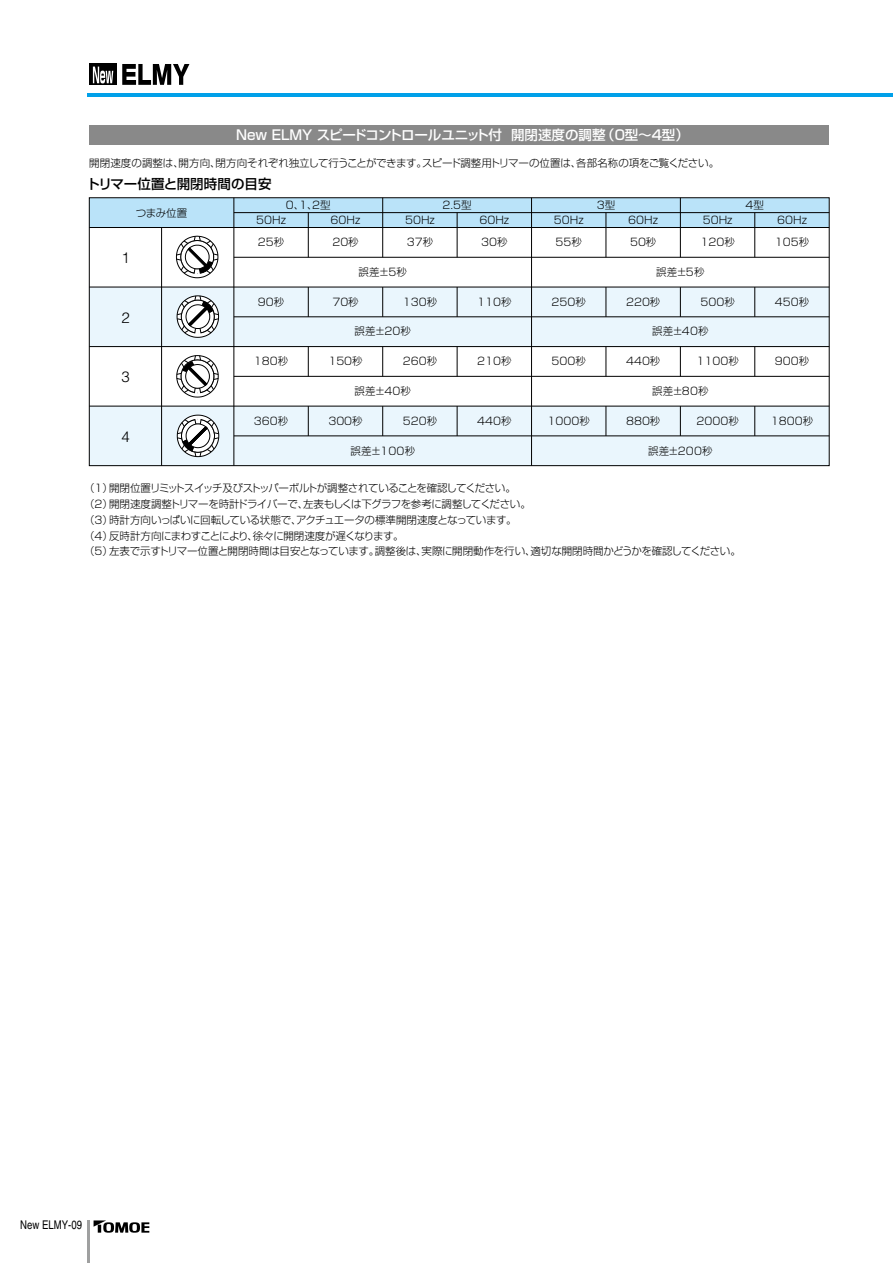
<style>
.page{position:relative;width:893px;height:1263px;background:#fff}
.page>*{position:absolute;margin:0;border:0;box-sizing:border-box;transform-origin:0 0}
.t1{font:300 15px "Helvetica";color:#000}
.t2{font:500 13.5px "Shin Go Pro";color:#fff}
.t3{font:500 13.5px "Shin Go Pro";color:#000}
.t4{font:12px "Helvetica";color:#000;scale:.8 1}
.t5{font:300 10.5px "Shin Go Pro";color:#000}
.t6{font:300 10.5px/15.8px "Shin Go Pro";letter-spacing:-.035em;color:#000}
</style>
<div class="page">
<svg style="left:94px;top:1220px;width:12px;height:7px"></svg>
<svg style="left:98px;top:1222px;width:51px;height:11px"></svg>
<hr style="left:87px;top:1220px;width:3px;height:43px;background:#9fa0a0">
<hr style="left:87px;top:94px;width:806px;height:3px;background:#00a0e9">
<div style="left:89px;top:125px;width:740px;height:20px;background:#898989"></div>
<div style="left:89px;top:198px;width:740px;height:29px;background:#bae3f9"></div>
<div style="left:89px;top:287px;width:740px;height:60px;background:#eaf6fd"></div>
<div style="left:89px;top:406px;width:740px;height:60px;background:#eaf6fd"></div>
<div style="left:89px;top:198px;width:740px;height:268px;border:1px solid #000"></div>
<hr style="left:234px;top:198px;width:1px;height:268px;background:#000">
<hr style="left:308px;top:213px;width:1px;height:44px;background:#000">
<hr style="left:382px;top:198px;width:1px;height:59px;background:#000">
<hr style="left:457px;top:213px;width:1px;height:44px;background:#000">
<hr style="left:531px;top:198px;width:1px;height:268px;background:#000">
<hr style="left:606px;top:213px;width:1px;height:44px;background:#000">
<hr style="left:680px;top:198px;width:1px;height:59px;background:#000">
<hr style="left:754px;top:213px;width:1px;height:44px;background:#000">
<hr style="left:308px;top:287px;width:1px;height:30px;background:#000">
<hr style="left:457px;top:287px;width:1px;height:30px;background:#000">
<hr style="left:606px;top:287px;width:1px;height:30px;background:#000">
<hr style="left:754px;top:287px;width:1px;height:30px;background:#000">
<svg style="left:308px;top:347px;width:1px;height:29px"></svg>
<svg style="left:457px;top:347px;width:1px;height:29px"></svg>
<svg style="left:606px;top:347px;width:1px;height:29px"></svg>
<svg style="left:754px;top:347px;width:1px;height:29px"></svg>
<hr style="left:308px;top:406px;width:1px;height:30px;background:#000">
<hr style="left:457px;top:406px;width:1px;height:30px;background:#000">
<hr style="left:606px;top:406px;width:1px;height:30px;background:#000">
<hr style="left:382px;top:287px;width:1px;height:30px;background:#000">
<hr style="left:680px;top:287px;width:1px;height:30px;background:#000">
<svg style="left:382px;top:347px;width:1px;height:29px"></svg>
<svg style="left:680px;top:347px;width:1px;height:29px"></svg>
<hr style="left:382px;top:406px;width:1px;height:30px;background:#000">
<hr style="left:680px;top:406px;width:1px;height:30px;background:#000">
<hr style="left:754px;top:406px;width:1px;height:30px;background:#000">
<hr style="left:161px;top:227px;width:1px;height:239px;background:#000">
<hr style="left:234px;top:212px;width:595px;height:1px;background:#000">
<hr style="left:234px;top:257px;width:595px;height:1px;background:#000">
<hr style="left:89px;top:287px;width:740px;height:1px;background:#000">
<hr style="left:234px;top:317px;width:595px;height:1px;background:#000">
<hr style="left:89px;top:346px;width:740px;height:1px;background:#000">
<hr style="left:234px;top:376px;width:595px;height:1px;background:#000">
<hr style="left:89px;top:406px;width:740px;height:1px;background:#000">
<hr style="left:234px;top:436px;width:595px;height:1px;background:#000">
<hr style="left:89px;top:227px;width:740px;height:1px;background:#000">
<svg style="left:89px;top:64px;width:27px;height:21px"></svg>
<svg style="left:93px;top:67px;width:20px;height:16px"></svg>
<svg style="left:122px;top:64px;width:67px;height:21px"></svg>
<svg style="left:176px;top:236px;width:42px;height:42px"></svg>
<svg style="left:177px;top:295px;width:42px;height:43px"></svg>
<svg style="left:177px;top:415px;width:42px;height:42px"></svg>
<svg style="left:176px;top:355px;width:43px;height:42px"></svg>
<p class="t2" style="left:236px;top:124px;width:454px">New ELMY スピードコントロールユニット付 開閉速度の調整（0型～4型）</p>
<p class="t5" style="left:89px;top:154px;width:631px">開閉速度の調整は、開方向、閉方向それぞれ独立して行うことができます。スピード調整用トリマーの位置は、各部名称の項をご覧ください。</p>
<p class="t3" style="left:87px;top:173px;width:186px">トリマー位置と開閉時間の目安</p>
<p class="t5" style="left:136px;top:204px;width:53px">つまみ位置</p>
<h1 class="t1" style="left:121px;top:248px;width:10px">1</h1>
<h1 class="t1" style="left:121px;top:308px;width:10px">2</h1>
<h1 class="t1" style="left:121px;top:367px;width:10px">3</h1>
<h1 class="t1" style="left:121px;top:427px;width:10px">4</h1>
<p class="t5" style="left:286px;top:196px;width:46px">0、1、2型</p>
<p class="t5" style="left:442px;top:196px;width:31px">2.5型</p>
<p class="t5" style="left:597px;top:196px;width:20px">3型</p>
<p class="t5" style="left:745px;top:196px;width:20px">4型</p>
<p class="t5" style="left:256px;top:211px;width:31px">50Hz</p>
<p class="t5" style="left:331px;top:211px;width:31px">60Hz</p>
<p class="t5" style="left:405px;top:211px;width:31px">50Hz</p>
<p class="t5" style="left:479px;top:211px;width:31px">60Hz</p>
<p class="t5" style="left:554px;top:211px;width:31px">50Hz</p>
<p class="t5" style="left:628px;top:211px;width:31px">60Hz</p>
<p class="t5" style="left:703px;top:211px;width:31px">50Hz</p>
<p class="t5" style="left:777px;top:211px;width:31px">60Hz</p>
<p class="t5" style="left:258px;top:233px;width:28px">25秒</p>
<p class="t5" style="left:775px;top:233px;width:36px">105秒</p>
<p class="t5" style="left:700px;top:233px;width:36px">120秒</p>
<p class="t5" style="left:630px;top:233px;width:28px">50秒</p>
<p class="t5" style="left:556px;top:233px;width:28px">55秒</p>
<p class="t5" style="left:481px;top:233px;width:28px">30秒</p>
<p class="t5" style="left:407px;top:233px;width:28px">37秒</p>
<p class="t5" style="left:332px;top:233px;width:28px">20秒</p>
<p class="t5" style="left:359px;top:263px;width:50px">誤差±5秒</p>
<p class="t5" style="left:656px;top:263px;width:50px">誤差±5秒</p>
<p class="t5" style="left:258px;top:293px;width:28px">90秒</p>
<p class="t5" style="left:332px;top:293px;width:28px">70秒</p>
<p class="t5" style="left:403px;top:293px;width:36px">130秒</p>
<p class="t5" style="left:477px;top:293px;width:36px">110秒</p>
<p class="t5" style="left:552px;top:293px;width:36px">250秒</p>
<p class="t5" style="left:626px;top:293px;width:36px">220秒</p>
<p class="t5" style="left:700px;top:293px;width:36px">500秒</p>
<p class="t5" style="left:775px;top:293px;width:36px">450秒</p>
<p class="t5" style="left:354px;top:323px;width:58px">誤差±20秒</p>
<p class="t5" style="left:652px;top:323px;width:58px">誤差±40秒</p>
<p class="t5" style="left:254px;top:353px;width:36px">180秒</p>
<p class="t5" style="left:328px;top:353px;width:36px">150秒</p>
<p class="t5" style="left:403px;top:353px;width:36px">260秒</p>
<p class="t5" style="left:477px;top:352px;width:36px">210秒</p>
<p class="t5" style="left:552px;top:352px;width:36px">500秒</p>
<p class="t5" style="left:626px;top:352px;width:36px">440秒</p>
<p class="t5" style="left:696px;top:352px;width:44px">1100秒</p>
<p class="t5" style="left:775px;top:352px;width:36px">900秒</p>
<p class="t5" style="left:354px;top:382px;width:58px">誤差±40秒</p>
<p class="t5" style="left:652px;top:382px;width:58px">誤差±80秒</p>
<p class="t5" style="left:254px;top:412px;width:36px">360秒</p>
<p class="t5" style="left:328px;top:412px;width:36px">300秒</p>
<p class="t5" style="left:403px;top:412px;width:36px">520秒</p>
<p class="t5" style="left:477px;top:412px;width:36px">440秒</p>
<p class="t5" style="left:548px;top:412px;width:44px">1000秒</p>
<p class="t5" style="left:626px;top:412px;width:36px">880秒</p>
<p class="t5" style="left:696px;top:412px;width:44px">2000秒</p>
<p class="t5" style="left:771px;top:412px;width:44px">1800秒</p>
<p class="t5" style="left:350px;top:442px;width:66px">誤差±100秒</p>
<p class="t5" style="left:648px;top:442px;width:66px">誤差±200秒</p>
<p class="t6" style="left:84px;top:479px;width:658px">（1）開閉位置リミットスイッチ及びストッパーボルトが調整されていることを確認してください。<br>（2）開閉速度調整トリマーを時計ドライバーで、左表もしくは下グラフを参考に調整してください。<br>（3）時計方向いっぱいに回転している状態で、アクチュエータの標準開閉速度となっています。<br>（4）反時計方向にまわすことにより、徐々に開閉速度が遅くなります。<br>（5）左表で示すトリマー位置と開閉時間は目安となっています。調整後は、実際に開閉動作を行い、適切な開閉時間かどうかを確認してください。</p>
<p class="t4" style="left:20px;top:1218px;width:79px">New ELMY-09</p>
</div>
